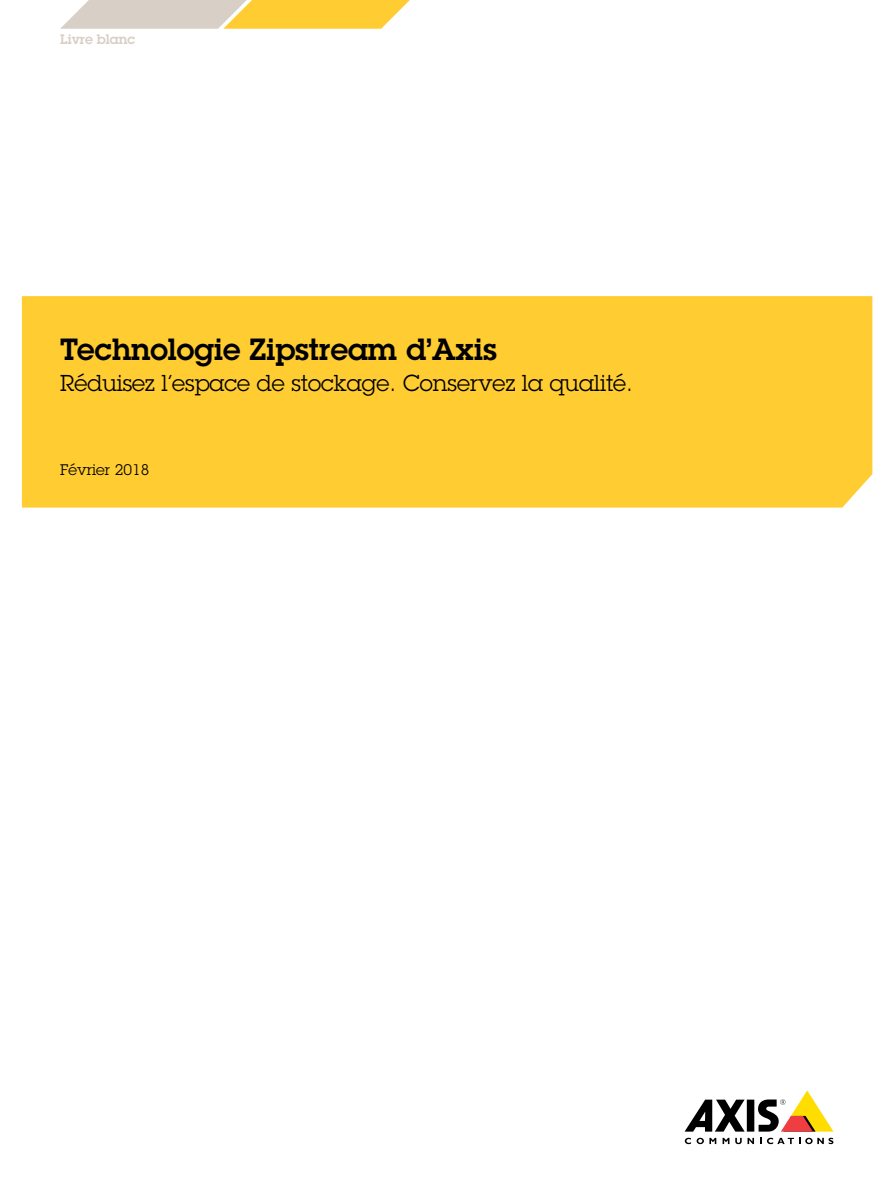
<style>
.page{position:relative;width:893px;height:1191px;background:#fff}
.page>*{position:absolute;margin:0;border:0;box-sizing:border-box;transform-origin:0 0}
.t1{font:600 30px "Lubalin Graph ECG";color:#000}
.t2{font:22.5px "Lubalin Graph ECG";color:#000}
.t3{font:15px "Lubalin Graph ECG";color:#000}
.t4{font:600 13.5px "Lubalin Graph ECG";color:#d8cfc6}
</style>
<div class="page">
<div style="left:747px;top:1099px;width:7px;height:32px;background:#000"></div>
<svg style="left:685px;top:1099px;width:60px;height:32px"></svg>
<svg style="left:758px;top:1090px;width:75px;height:41px"></svg>
<svg style="left:685px;top:1137px;width:6px;height:7px"></svg>
<svg style="left:697px;top:1137px;width:19px;height:7px"></svg>
<svg style="left:723px;top:1137px;width:6px;height:7px"></svg>
<svg style="left:735px;top:1137px;width:19px;height:7px"></svg>
<svg style="left:760px;top:1137px;width:73px;height:7px"></svg>
<svg style="left:60px;top:0;width:350px;height:29px;background:#edd289"></svg>
<div style="left:22px;top:296px;width:850px;height:211px;background:#ffcc31"></div>
<p class="t4" style="left:60px;top:30px;width:77px">Livre blanc</p>
<h1 class="t1" style="left:60px;top:329px;width:438px">Technologie Zipstream d’Axis</h1>
<p class="t2" style="left:60px;top:368px;width:574px">Réduisez l’espace de stockage. Conservez la qualité.</p>
<p class="t3" style="left:60px;top:461px;width:91px">Février 2018</p>
</div>
